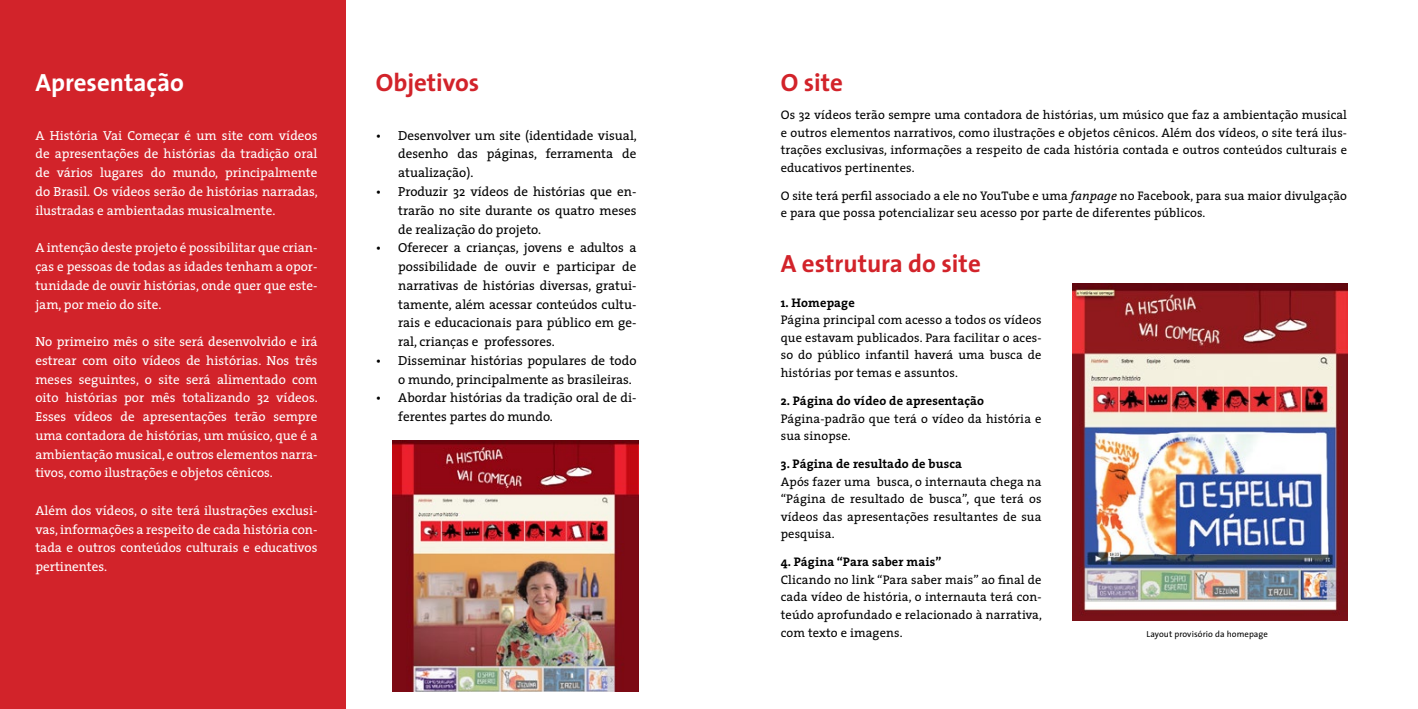
<style>
.page{position:relative;width:1418px;height:709px;background:#fff}
.page>*{position:absolute;margin:0;border:0;box-sizing:border-box;transform-origin:0 0}
.t1{font:700 25px "The Sans";color:#d2232a}
.t2{font:700 25px "The Sans";color:#fff}
.t3{font:13.12px/18.8px "The Serif";color:#fff;text-align:justify}
.t4{font:13.12px/18.8px "The Serif";color:#000;text-align:justify}
.t5{font:12.5px/17.5px "The Serif";letter-spacing:.01em;color:#000;text-align:justify}
.t6{font:700 12.5px "The Serif";letter-spacing:.01em;color:#000}
.t7{font:8.75px "The Sans";letter-spacing:.01em;color:#000}
.s1{font-style:italic}
</style>
<div class="page">
<div style="left:0;top:0;width:345px;height:709px;background:#d2232a"></div>
<img style="left:393px;top:441px;width:245px;height:250px">
<img style="left:1072px;top:284px;width:274px;height:336px">
<h1 class="t2" style="left:35px;top:61px;width:150px">Apresentação</h1>
<p class="t3" style="left:35px;top:125px;width:284px">A História Vai Começar é um site com vídeos de apresentações de histórias da tradição oral de vários lugares do mundo, principalmente do Brasil. Os vídeos serão de histórias narradas, ilustradas e ambientadas musicalmente.</p>
<p class="t3" style="left:35px;top:238px;width:283px">A intenção deste projeto é possibilitar que crian&shy;ças e pessoas de todas as idades tenham a opor&shy;tunidade de ouvir histórias, onde quer que este&shy;jam, por meio do site.</p>
<p class="t3" style="left:35px;top:332px;width:284px">No primeiro mês o site será desenvolvido e irá estrear com oito vídeos de histórias. Nos três meses seguintes, o site será alimentado com oito histórias por mês totalizando 32 vídeos.<br>Esses vídeos de apresentações terão sempre uma contadora de histórias, um músico, que é a ambientação musical, e outros elementos narra&shy;tivos, como ilustrações e objetos cênicos.</p>
<p class="t3" style="left:35px;top:500px;width:283px">Além dos vídeos, o site terá ilustrações exclusi&shy;vas, informações a respeito de cada história con&shy;tada e outros conteúdos culturais e educativos pertinentes.</p>
<h1 class="t1" style="left:376px;top:61px;width:105px">Objetivos</h1>
<p class="t4" style="left:398px;top:125px;width:240px;text-indent:-22px">• Desenvolver um site (identidade visual, desenho das páginas, ferramenta de atualização).</p>
<p class="t4" style="left:398px;top:182px;width:240px;text-indent:-22px">• Produzir 32 vídeos de histórias que en&shy;trarão no site durante os quatro meses de realização do projeto.</p>
<p class="t4" style="left:398px;top:238px;width:240px;text-indent:-22px">• Oferecer a crianças, jovens e adultos a possibilidade de ouvir e participar de narrativas de histórias diversas, gratui&shy;tamente, além acessar conteúdos cultu&shy;rais e educacionais para público em ge&shy;ral, crianças e professores.</p>
<p class="t4" style="left:398px;top:350px;width:240px;text-indent:-22px">• Disseminar histórias populares de todo o mundo, principalmente as brasileiras.</p>
<p class="t4" style="left:398px;top:388px;width:240px;text-indent:-22px">• Abordar histórias da tradição oral de di&shy;ferentes partes do mundo.</p>
<h1 class="t1" style="left:780px;top:61px;width:64px">O site</h1>
<p class="t5" style="left:780px;top:106px;width:568px">Os 32 vídeos terão sempre uma contadora de histórias, um músico que faz a ambientação musical e outros elementos narrativos, como ilustrações e objetos cênicos. Além dos vídeos, o site terá ilus&shy;trações exclusivas, informações a respeito de cada história contada e outros conteúdos culturais e educativos pertinentes.</p>
<p class="t5" style="left:780px;top:186px;width:568px">O site terá perfil associado a ele no YouTube e uma <span class="s1">fanpage</span> no Facebook, para sua maior divulgação e para que possa potencializar seu acesso por parte de diferentes públicos.</p>
<h1 class="t1" style="left:780px;top:242px;width:201px">A estrutura do site</h1>
<p class="t6" style="left:780px;top:292px;width:75px">1. Homepage</p>
<p class="t5" style="left:780px;top:311px;width:262px">Página principal com acesso a todos os vídeos que estavam publicados. Para facilitar o aces&shy;so do público infantil haverá uma busca de histórias por temas e assuntos.</p>
<p class="t6" style="left:780px;top:390px;width:205px">2. Página do vídeo de apresentação</p>
<p class="t5" style="left:780px;top:409px;width:262px">Página-padrão que terá o vídeo da história e sua sinopse.</p>
<p class="t6" style="left:780px;top:453px;width:183px">3. Página de resultado de busca</p>
<p class="t5" style="left:780px;top:472px;width:262px">Após fazer uma busca, o internauta chega na “Página de resultado de busca”, que terá os vídeos das apresentações resultantes de sua pesquisa.</p>
<p class="t6" style="left:780px;top:551px;width:162px">4. Página “Para saber mais”</p>
<p class="t5" style="left:780px;top:570px;width:263px">Clicando no link “Para saber mais” ao final de cada vídeo de história, o internauta terá con&shy;teúdo aprofundado e relacionado à narrativa, com texto e imagens.</p>
<p class="t7" style="left:1146px;top:626px;width:123px">Layout provisório da homepage</p>
</div>
